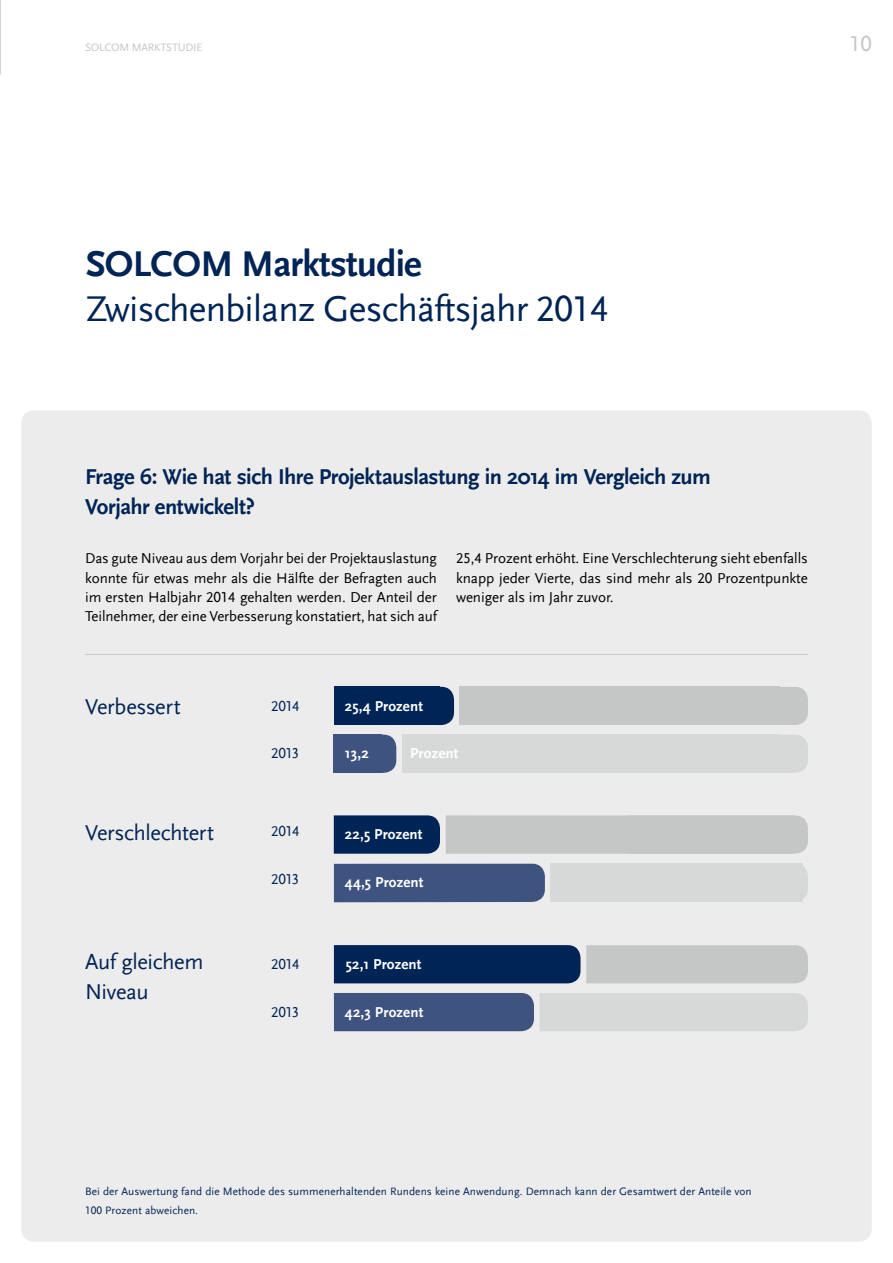
<style>
.page{position:relative;width:893px;height:1263px;background:#fff}
.page>*{position:absolute;margin:0;border:0;box-sizing:border-box;transform-origin:0 0}
.t1{font:37.5px "Scala Sans LF";letter-spacing:-.02em;color:#002455}
.t2{font:700 37.5px "Scala Sans";letter-spacing:-.02em;color:#002455}
.t3{font:700 22.5px/30px "Scala Sans";letter-spacing:-.02em;color:#002455}
.t4{font:22.5px/30px "Scala Sans LF";letter-spacing:-.015em;color:#002455}
.t5{font:22.5px "Scala Sans LF";color:#c5c6c6}
.t6{font:15px/19.2px "Scala Sans LF";letter-spacing:-.005em;color:#000;text-align:justify}
.t7{font:700 15px "Scala Sans";letter-spacing:.01em;color:#fff}
.t8{font:15px "Scala Sans LF";letter-spacing:-.03em;color:#002455}
.t9{font:11.25px/19.2px "Scala Sans LF";letter-spacing:.01em;color:#002455}
.t10{font:11.25px "Scala Sans LF";letter-spacing:-.02em;color:#c5c6c6}
</style>
<div class="page">
<div style="left:21px;top:410px;width:851px;height:832px;background:#ececec;border-radius:13px"></div>
<hr style="left:0;top:0;width:1px;height:74px;background:#c5c6c6">
<hr style="left:85px;top:654px;width:723px;height:1px;background:#c5c6c6">
<div style="left:752px;top:687px;width:56px;height:38px;background:#c5c6c6;border-radius:13px"></div>
<div style="left:459px;top:687px;width:320px;height:38px;background:#c5c6c6"></div>
<div style="left:586px;top:945px;width:222px;height:38px;background:#c5c6c6"></div>
<div style="left:334px;top:687px;width:106px;height:38px;background:#002455"></div>
<div style="left:425px;top:687px;width:29px;height:38px;background:#002455;border-radius:13px"></div>
<div style="left:334px;top:945px;width:246px;height:38px;background:#002455"></div>
<div style="left:617px;top:815px;width:191px;height:39px;background:#c5c6c6;border-radius:13px"></div>
<div style="left:446px;top:815px;width:348px;height:39px;background:#c5c6c6"></div>
<div style="left:334px;top:815px;width:106px;height:39px;background:#002455"></div>
<div style="left:654px;top:863px;width:154px;height:38px;background:#d7d8d8;border-radius:13px"></div>
<div style="left:550px;top:863px;width:252px;height:38px;background:#d7d8d8"></div>
<div style="left:334px;top:864px;width:211px;height:38px;background:#3f5381"></div>
<div style="left:675px;top:735px;width:133px;height:38px;background:#d7d8d8;border-radius:13px"></div>
<div style="left:402px;top:735px;width:377px;height:38px;background:#d7d8d8"></div>
<svg style="left:334px;top:993px;width:474px;height:38px;background:#97a0b3"></svg>
<div style="left:334px;top:735px;width:48px;height:38px;background:#3f5381"></div>
<div style="left:367px;top:735px;width:29px;height:38px;background:#3f5381;border-radius:13px"></div>
<p class="t10" style="left:85px;top:41px;width:119px">SOLCOM MARKTSTUDIE</p>
<h2 class="t5" style="left:849px;top:31px;width:24px">10</h2>
<h1 class="t2" style="left:86px;top:242px;width:338px">SOLCOM Marktstudie</h1>
<h1 class="t1" style="left:86px;top:288px;width:525px">Zwischenbilanz Geschäftsjahr 2014</h1>
<h2 class="t3" style="left:85px;top:462px;width:627px">Frage 6: Wie hat sich Ihre Projektauslastung in 2014 im Vergleich zum<br>Vorjahr entwickelt?</h2>
<p class="t6" style="left:85px;top:549px;width:353px">Das gute Niveau aus dem Vorjahr bei der Projektauslastung konnte für etwas mehr als die Hälfte der Befragten auch im ersten Halbjahr 2014 gehalten werden. Der Anteil der Teilnehmer, der eine Verbesserung konstatiert, hat sich auf</p>
<p class="t6" style="left:456px;top:549px;width:353px">25,4 Prozent erhöht. Eine Verschlechterung sieht ebenfalls knapp jeder Vierte, das sind mehr als 20 Prozentpunkte weniger als im Jahr zuvor.</p>
<h2 class="t4" style="left:85px;top:692px;width:97px">Verbessert</h2>
<h2 class="t4" style="left:85px;top:818px;width:130px">Verschlechtert</h2>
<h2 class="t4" style="left:85px;top:947px;width:120px">Auf gleichem<br>Niveau</h2>
<p class="t8" style="left:271px;top:697px;width:30px">2014</p>
<p class="t8" style="left:271px;top:745px;width:30px">2013</p>
<p class="t7" style="left:345px;top:697px;width:80px">25,4 Prozent</p>
<p class="t7" style="left:345px;top:745px;width:25px">13,2</p>
<p class="t7" style="left:410px;top:745px;width:50px">Prozent</p>
<p class="t8" style="left:271px;top:823px;width:30px">2014</p>
<p class="t7" style="left:345px;top:826px;width:79px">22,5 Prozent</p>
<p class="t8" style="left:271px;top:871px;width:30px">2013</p>
<p class="t7" style="left:345px;top:874px;width:80px">44,5 Prozent</p>
<p class="t8" style="left:271px;top:956px;width:30px">2014</p>
<p class="t8" style="left:271px;top:1004px;width:30px">2013</p>
<p class="t7" style="left:346px;top:955px;width:77px">52,1 Prozent</p>
<p class="t7" style="left:345px;top:1003px;width:80px">42,3 Prozent</p>
<p class="t9" style="left:85px;top:1182px;width:668px">Bei der Auswertung fand die Methode des summenerhaltenden Rundens keine Anwendung. Demnach kann der Gesamtwert der Anteile von<br>100 Prozent abweichen.</p>
</div>
